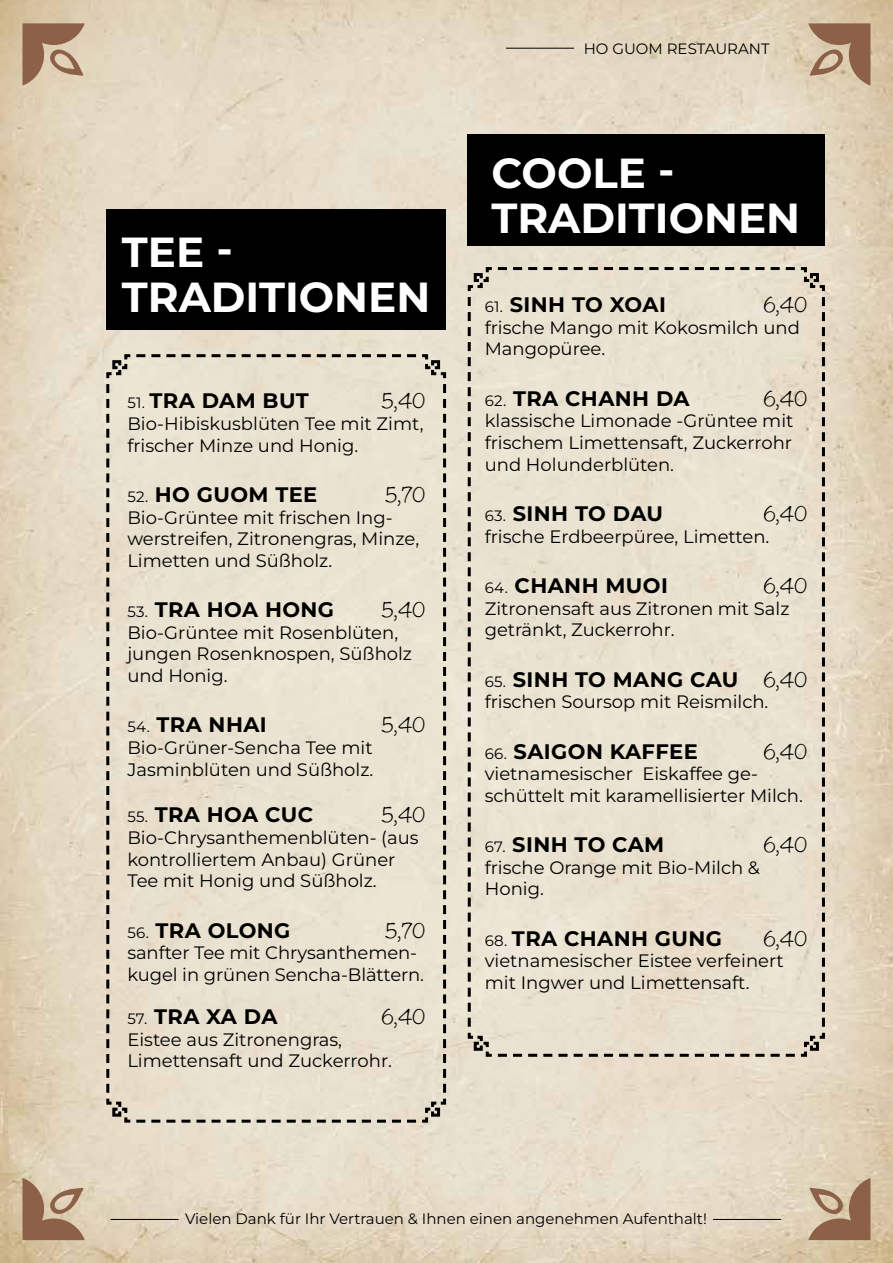
<style>
.page{position:relative;width:893px;height:1263px;background:#fff}
.page>*{position:absolute;margin:0;border:0;box-sizing:border-box;transform-origin:0 0}
.t1{font:700 42px/45px "Montserrat";color:#fff}
.t2{font:700 21px "Montserrat";letter-spacing:.02em;color:#000}
.t3{font:18px/21.6px "Montserrat";color:#000}
.t4{font:300 18px "Noteworthy";letter-spacing:.02em;color:#000}
.t5{font:15px "Montserrat";color:#000}
.s1{font-weight:400;font-size:15px}
.s2{font-family:"Noteworthy";font-weight:300;font-size:18px}
</style>
<div class="page">
<img style="left:0;top:0;width:893px;height:1263px">
<svg style="left:22px;top:23px;width:63px;height:63px;background:#b19379"></svg>
<svg style="left:808px;top:23px;width:62px;height:63px;background:#af9176"></svg>
<svg style="left:22px;top:1178px;width:63px;height:62px;background:#b09278"></svg>
<svg style="left:808px;top:1178px;width:62px;height:62px;background:#af9176"></svg>
<hr style="left:713px;top:1219px;width:68px;height:1px;background:#000">
<hr style="left:111px;top:1219px;width:68px;height:1px;background:#000">
<hr style="left:506px;top:48px;width:68px;height:1px;background:#000">
<div style="left:105px;top:353px;width:343px;height:771px;background:#eae2d1"></div>
<svg style="left:466px;top:266px;width:360px;height:792px;background:#e5ddcc"></svg>
<div style="left:467px;top:135px;width:357px;height:111px;background:#000"></div>
<div style="left:106px;top:209px;width:340px;height:121px;background:#000"></div>
<p class="t5" style="left:584px;top:38px;width:187px">HO GUOM RESTAURANT</p>
<h1 class="t1" style="left:122px;top:228px;width:310px">TEE -<br>TRADITIONEN</h1>
<p class="t2" style="left:127px;top:386px;width:183px"><span class="s1">51.</span> TRA DAM BUT</p>
<p class="t4" style="left:381px;top:385px;width:45px">5,40</p>
<p class="t3" style="left:127px;top:412px;width:298px">Bio-Hibiskusblüten Tee mit Zimt, frischer Minze und Honig.</p>
<p class="t2" style="left:127px;top:479px;width:191px"><span class="s1">52.</span> HO GUOM TEE</p>
<p class="t4" style="left:385px;top:479px;width:41px">5,70</p>
<p class="t3" style="left:127px;top:506px;width:293px">Bio-Grüntee mit frischen Ing&shy;werstreifen, Zitronengras, Minze,<br>Limetten und Süßholz.</p>
<p class="t2" style="left:127px;top:594px;width:208px"><span class="s1">53.</span> TRA HOA HONG</p>
<p class="t4" style="left:381px;top:594px;width:45px">5,40</p>
<p class="t3" style="left:127px;top:621px;width:286px">Bio-Grüntee mit Rosenblüten, jungen Rosenknospen, Süßholz und Honig.</p>
<p class="t2" style="left:127px;top:710px;width:141px"><span class="s1">54.</span> TRA NHAI</p>
<p class="t4" style="left:381px;top:709px;width:45px">5,40</p>
<p class="t3" style="left:127px;top:736px;width:248px">Bio-Grüner-Sencha Tee mit<br>Jasminblüten und Süßholz.</p>
<p class="t2" style="left:127px;top:800px;width:187px"><span class="s1">55.</span> TRA HOA CUC</p>
<p class="t4" style="left:381px;top:799px;width:45px">5,40</p>
<p class="t3" style="left:127px;top:826px;width:293px">Bio-Chrysanthemenblüten- (aus kontrolliertem Anbau) Grüner<br>Tee mit Honig und Süßholz.</p>
<p class="t2" style="left:127px;top:915px;width:165px"><span class="s1">56.</span> TRA OLONG</p>
<p class="t4" style="left:385px;top:915px;width:41px">5,70</p>
<p class="t3" style="left:127px;top:941px;width:298px">sanfter Tee mit Chrysanthemen&shy;kugel in grünen Sencha-Blättern.</p>
<p class="t2" style="left:127px;top:1001px;width:152px"><span class="s1">57.</span> TRA XA DA</p>
<p class="t4" style="left:381px;top:1001px;width:45px">6,40</p>
<p class="t3" style="left:127px;top:1028px;width:266px">Eistee aus Zitronengras,<br>Limettensaft und Zuckerrohr.</p>
<h1 class="t1" style="left:491px;top:149px;width:310px">COOLE -<br>TRADITIONEN</h1>
<p class="t2" style="left:485px;top:290px;width:183px"><span class="s1">61.</span> SINH TO XOAI</p>
<p class="t4" style="left:763px;top:289px;width:45px">6,40</p>
<p class="t3" style="left:485px;top:316px;width:317px">frische Mango mit Kokosmilch und<br>Mangopüree.</p>
<p class="t2" style="left:485px;top:383px;width:206px"><span class="s1">62.</span> TRA CHANH DA</p>
<p class="t4" style="left:763px;top:383px;width:45px">6,40</p>
<p class="t3" style="left:485px;top:410px;width:310px;text-align:justify">klassische Limonade -Grüntee mit frischem Limettensaft, Zuckerrohr und Holunderblüten.</p>
<p class="t2" style="left:485px;top:498px;width:180px"><span class="s1">63.</span> SINH TO DAU</p>
<p class="t4" style="left:763px;top:498px;width:45px">6,40</p>
<p class="t3" style="left:485px;top:525px;width:286px">frische Erdbeerpüree, Limetten.</p>
<p class="t2" style="left:485px;top:570px;width:185px"><span class="s1">64.</span> CHANH MUOI</p>
<p class="t4" style="left:763px;top:570px;width:45px">6,40</p>
<p class="t3" style="left:485px;top:597px;width:306px">Zitronensaft aus Zitronen mit Salz getränkt, Zuckerrohr.</p>
<p class="t2" style="left:485px;top:664px;width:324px"><span class="s1">65.</span> SINH TO MANG CAU <span class="s2">6,40</span></p>
<p class="t3" style="left:485px;top:690px;width:285px">frischen Soursop mit Reismilch.</p>
<p class="t2" style="left:485px;top:736px;width:215px"><span class="s1">66.</span> SAIGON KAFFEE</p>
<p class="t4" style="left:763px;top:736px;width:45px">6,40</p>
<p class="t3" style="left:485px;top:762px;width:320px">vietnamesischer Eiskaffee ge&shy;schüttelt mit karamellisierter Milch.</p>
<p class="t2" style="left:485px;top:830px;width:181px"><span class="s1">67.</span> SINH TO CAM</p>
<p class="t4" style="left:763px;top:829px;width:45px">6,40</p>
<p class="t3" style="left:485px;top:856px;width:277px">frische Orange mit Bio-Milch &amp;<br>Honig.</p>
<p class="t2" style="left:485px;top:923px;width:239px"><span class="s1">68.</span> TRA CHANH GUNG</p>
<p class="t4" style="left:763px;top:923px;width:45px">6,40</p>
<p class="t3" style="left:485px;top:950px;width:301px">vietnamesischer Eistee verfeinert mit Ingwer und Limettensaft.</p>
<p class="t5" style="left:185px;top:1208px;width:523px">Vielen Dank für Ihr Vertrauen &amp; Ihnen einen angenehmen Aufenthalt!</p>
</div>
